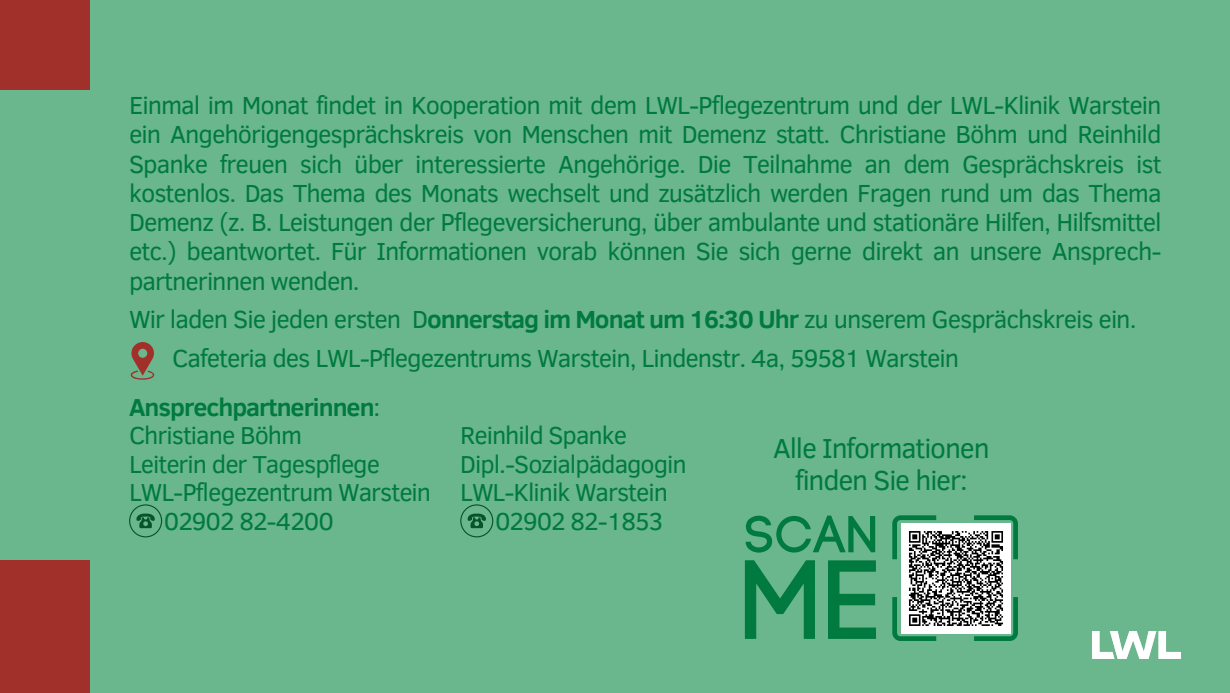
<style>
.page{position:relative;width:1230px;height:693px;background:#6ab68d}
.page>*{position:absolute;margin:0;border:0;box-sizing:border-box;transform-origin:0 0}
.t1{font:28.2px/32.2px "Clear Sans";letter-spacing:-.04em;color:#007a3e;text-align:center}
.t2{font:25.4px/29.3px "Clear Sans";letter-spacing:-.04em;color:#007a3e;text-align:justify}
.t3{font:25.2px "Clear Sans";letter-spacing:-.04em;color:#007a3e}
.t4{font:700 25.2px "Clear Sans";letter-spacing:-.04em;color:#007a3e}
.s1{font-weight:700}
.s2{font-weight:400}
</style>
<div class="page">
<div style="left:0;top:560px;width:90px;height:133px;background:#a1302b"></div>
<div style="left:0;top:0;width:90px;height:90px;background:#a1302b"></div>
<svg style="left:130px;top:342px;width:25px;height:38px"></svg>
<svg style="left:892px;top:515px;width:126px;height:126px"></svg>
<svg style="left:746px;top:516px;width:129px;height:37px"></svg>
<svg style="left:745px;top:560px;width:70px;height:79px"></svg>
<svg style="left:828px;top:560px;width:48px;height:79px"></svg>
<img style="left:901px;top:524px;width:110px;height:109px">
<img style="left:1091px;top:631px;width:91px;height:28px">
<svg style="left:129px;top:504px;width:33px;height:33px"></svg>
<svg style="left:460px;top:504px;width:33px;height:33px"></svg>
<p class="t2" style="left:129px;top:89px;width:1034px">Einmal im Monat findet in Kooperation mit dem LWL-Pflegezentrum und der LWL-Klinik Warstein ein Angehörigengesprächskreis von Menschen mit Demenz statt. Christiane Böhm und Reinhild Spanke freuen sich über interessierte Angehörige. Die Teilnahme an dem Gesprächskreis ist kostenlos. Das Thema des Monats wechselt und zusätzlich werden Fragen rund um das Thema Demenz (z. B. Leistungen der Pflegeversicherung, über ambulante und stationäre Hilfen, Hilfsmittel etc.) beantwortet. Für Informationen vorab können Sie sich gerne direkt an unsere Ansprech&shy;partnerinnen wenden.</p>
<p class="t2" style="left:129px;top:303px;width:1009px">Wir laden Sie jeden ersten D<span class="s1">onnerstag im Monat um 16:30 Uhr</span> zu unserem Gesprächskreis ein.</p>
<p class="t2" style="left:172px;top:342px;width:788px">Cafeteria des LWL-Pflegezentrums Warstein, Lindenstr. 4a, 59581 Warstein</p>
<p class="t4" style="left:129px;top:388px;width:253px">Ansprechpartnerinnen<span class="s2">:</span></p>
<p class="t3" style="left:129px;top:417px;width:175px">Christiane Böhm</p>
<p class="t3" style="left:129px;top:445px;width:252px">Leiterin der Tagespflege</p>
<p class="t3" style="left:129px;top:474px;width:304px">LWL-Pflegezentrum Warstein</p>
<p class="t3" style="left:164px;top:502px;width:172px">02902 82-4200</p>
<p class="t3" style="left:460px;top:417px;width:168px">Reinhild Spanke</p>
<p class="t3" style="left:460px;top:445px;width:228px">Dipl.-Sozialpädagogin</p>
<p class="t3" style="left:460px;top:474px;width:209px">LWL-Klinik Warstein</p>
<p class="t3" style="left:495px;top:502px;width:170px">02902 82-1853</p>
<p class="t1" style="left:773px;top:430px;width:218px">Alle Informationen finden Sie hier:</p>
</div>
